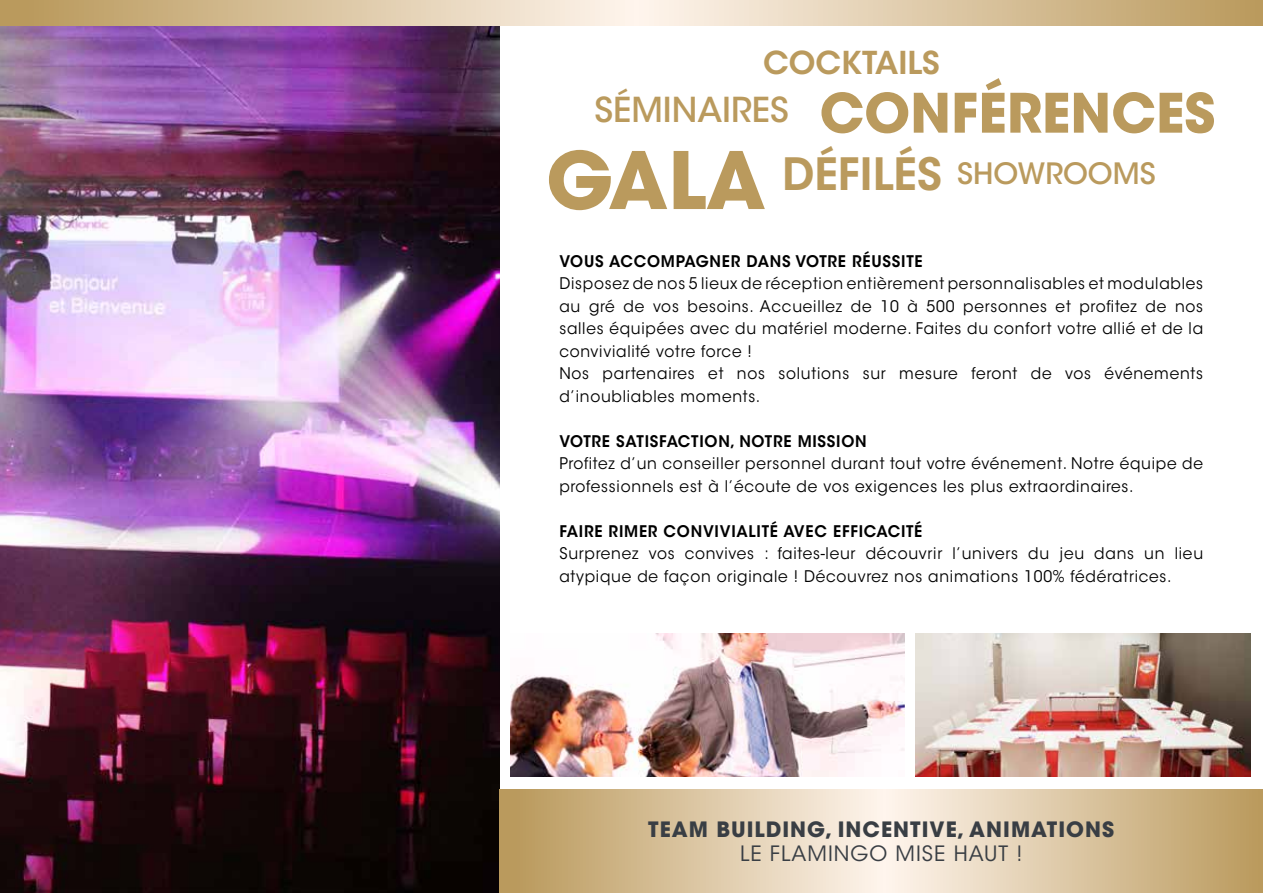
<style>
.page{position:relative;width:1263px;height:893px;background:#fff}
.page>*{position:absolute;margin:0;border:0;box-sizing:border-box;transform-origin:0 0}
.t1{font:700 53.85px "ITC Avant Garde Std";color:#ba9a5d}
.t2{font:600 31.35px "ITC Avant Garde Std";color:#ba9a5d}
.t3{font:500 29.25px "ITC Avant Garde Std";color:#ba9a5d}
.t4{font:700 21px "ITC Avant Garde Std";letter-spacing:.05em;color:#393e44}
.t5{font:21px "ITC Avant Garde Std";letter-spacing:.05em;color:#393e44}
.t6{font:15.9px/22.5px "ITC Avant Garde Std";letter-spacing:.05em;color:#000;scale:.96 1}
.t7{font:600 15.9px "ITC Avant Garde Std";letter-spacing:.05em;color:#000;scale:.96 1}
.s1{font-weight:700;font-size:78.45px}
.s2{font-weight:600;font-size:44.25px}
</style>
<div class="page">
<img style="left:0;top:26px;width:499px;height:867px">
<img style="left:915px;top:634px;width:335px;height:143px">
<img style="left:510px;top:634px;width:394px;height:143px">
<svg style="left:0;top:0;width:1263px;height:26px;background:#dbc6a2"></svg>
<svg style="left:499px;top:789px;width:764px;height:104px;background:#dbc6a2"></svg>
<h2 class="t2" style="left:763px;top:43px;width:178px">COCKTAILS</h2>
<h1 class="t1" style="left:594px;top:78px;width:622px"><sup>SÉMINAIRES</sup> CONFÉRENCES</h1>
<h3 class="t3" style="left:546px;top:155px;width:611px"><span class="s1">GALA</span> <span class="s2">DÉFILÉS</span> SHOWROOMS</h3>
<p class="t7" style="left:559px;top:251px;width:380px">VOUS ACCOMPAGNER DANS VOTRE RÉUSSITE</p>
<p class="t6" style="left:559px;top:272px;width:672px">Disposez de nos 5 lieux de réception entièrement personnalisables et modulables au gré de vos besoins. Accueillez de 10 à 500 personnes et profitez de nos salles équipées avec du matériel moderne. Faites du confort votre allié et de la convivialité votre force !<br>Nos partenaires et nos solutions sur mesure feront de vos événements d’inoubliables moments.</p>
<p class="t7" style="left:559px;top:431px;width:322px">VOTRE SATISFACTION, NOTRE MISSION</p>
<p class="t6" style="left:559px;top:452px;width:672px">Profitez d’un conseiller personnel durant tout votre événement. Notre équipe de professionnels est à l’écoute de vos exigences les plus extraordinaires.</p>
<p class="t7" style="left:559px;top:521px;width:380px">FAIRE RIMER CONVIVIALITÉ AVEC EFFICACITÉ</p>
<p class="t6" style="left:559px;top:542px;width:672px">Surprenez vos convives : faites-leur découvrir l’univers du jeu dans un lieu atypique de façon originale ! Découvrez nos animations 100% fédératrices.</p>
<h3 class="t4" style="left:648px;top:816px;width:467px">TEAM BUILDING, INCENTIVE, ANIMATIONS</h3>
<h3 class="t5" style="left:740px;top:841px;width:284px">LE FLAMINGO MISE HAUT !</h3>
</div>
